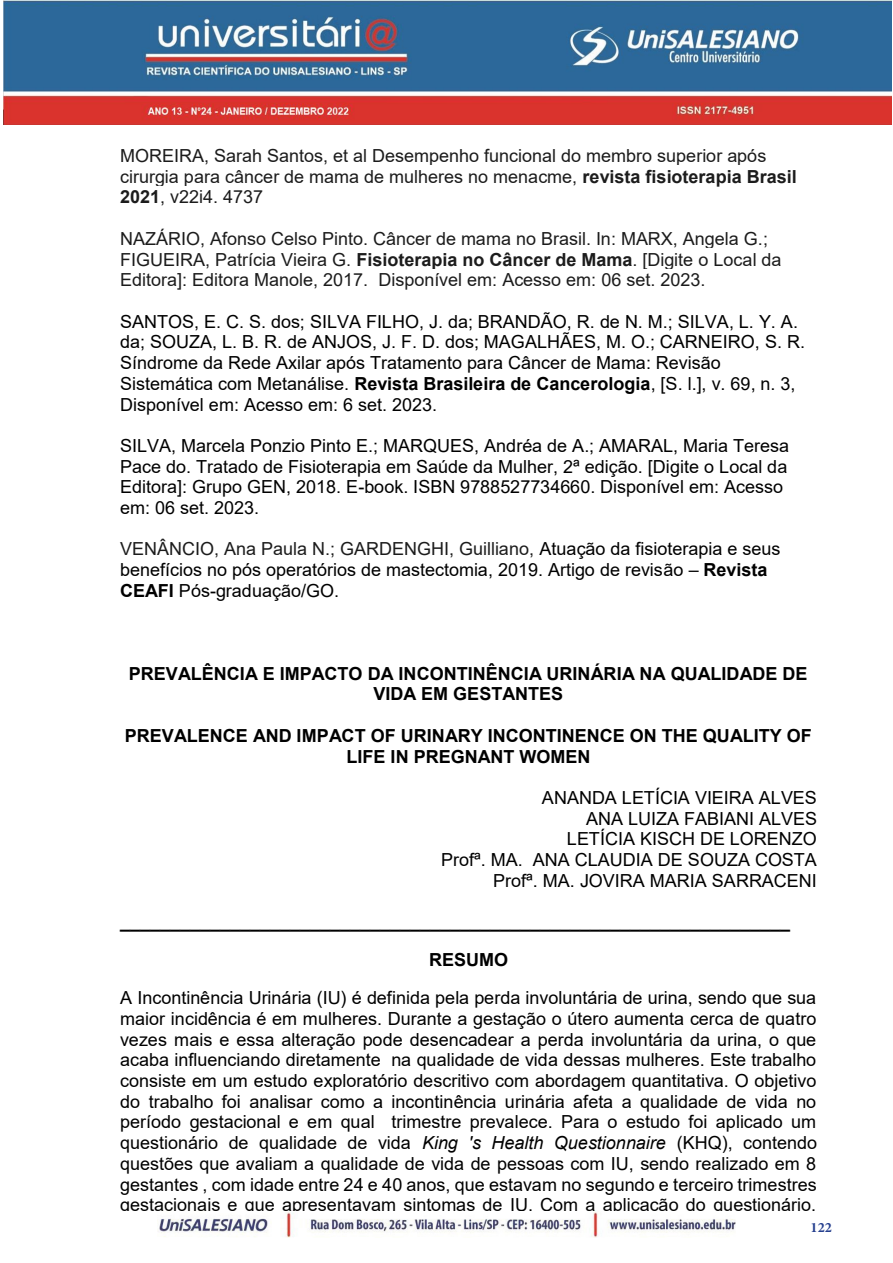
<style>
.page{position:relative;width:893px;height:1263px;background:#fff}
.page>*{position:absolute;margin:0;border:0;box-sizing:border-box;transform-origin:0 0}
.t1{font:18px/20.7px "Arial";color:#000}
.t2{font:18px/20.7px "Arial";color:#1c1c1c}
.t3{font:700 18px/20.7px "Arial";color:#000;text-align:center}
.t4{font:700 14.25px "Minion Pro";color:#253f8e}
.s1{font-weight:700}
.s2{color:#1c1c1c}
.s3{font-style:inherit}
.s4{font-style:italic}
.s5{font-family:"Times New Roman";font-weight:400;font-size:18px;color:#000}
</style>
<div class="page">
<img style="left:159px;top:1210px;width:576px;height:28px">
<img style="left:3px;top:0;width:888px;height:125px">
<p class="t2" style="left:120px;top:145px;width:678px">MOREIRA, Sarah Santos, et al Desempenho funcional do membro superior após cirurgia para câncer de mama de mulheres no menacme, <span class="s1">revista fisioterapia Brasil<br>2021</span>, v22i4. 4737</p>
<p class="t2" style="left:120px;top:228px;width:663px">NAZÁRIO, Afonso Celso Pinto. Câncer de mama no Brasil. In: MARX, Angela G.;<br>FIGUEIRA, Patrícia Vieira G. <span class="s1">Fisioterapia no Câncer de Mama</span>. [Digite o Local da<br>Editora]: Editora Manole, 2017. Disponível em: Acesso em: 06 set. 2023.</p>
<p class="t1" style="left:120px;top:311px;width:687px">SANTOS, E. C. S. dos; SILVA FILHO, J. da; BRANDÃO, R. de N. M.; SILVA, L. Y. A. da; SOUZA, L. B. R. de ANJOS, J. F. D. dos; MAGALHÃES, M. O.; CARNEIRO, S. R.<br>Síndrome da Rede Axilar após Tratamento para Câncer de Mama: Revisão Sistemática com Metanálise. <span class="s1">Revista Brasileira de Cancerologia</span>, [S. l.], v. 69, n. 3, Disponível em: Acesso em: 6 set. 2023.</p>
<p class="t1" style="left:120px;top:435px;width:670px">SILVA, Marcela Ponzio Pinto E.; MARQUES, Andréa de A.; AMARAL, Maria Teresa Pace do. Tratado de Fisioterapia em Saúde da Mulher, 2ª edição. [Digite o Local da Editora]: Grupo GEN, 2018. E-book. ISBN 9788527734660. Disponível em: Acesso em: 06 set. 2023.</p>
<p class="t1" style="left:120px;top:539px;width:662px"><span class="s2">VENÂNCIO, Ana Paula N.; GARDENGHI, Guilliano,</span> Atuação da fisioterapia e seus benefícios no pós operatórios de mastectomia, 2019. Artigo de revisão <span class="s3">–</span> <span class="s1">Revista<br>CEAFI</span> Pós-graduação/GO.</p>
<p class="t3" style="left:129px;top:663px;width:680px">PREVALÊNCIA E IMPACTO DA INCONTINÊNCIA URINÁRIA NA QUALIDADE DE<br>VIDA EM GESTANTES</p>
<p class="t3" style="left:125px;top:725px;width:688px">PREVALENCE AND IMPACT OF URINARY INCONTINENCE ON THE QUALITY OF<br>LIFE IN PREGNANT WOMEN</p>
<p class="t1" style="left:441px;top:787px;width:377px;text-align:right">ANANDA LETÍCIA VIEIRA ALVES<br>ANA LUIZA FABIANI ALVES<br>LETÍCIA KISCH DE LORENZO<br>Profª. MA. ANA CLAUDIA DE SOUZA COSTA<br>Profª. MA. JOVIRA MARIA SARRACENI</p>
<p class="t3" style="left:120px;top:912px;width:672px">___________________________________________________________________</p>
<p class="t3" style="left:429px;top:950px;width:80px">RESUMO</p>
<p class="t1" style="left:120px;top:987px;width:698px">A Incontinência Urinária (IU) é definida pela perda involuntária de urina, sendo que sua</p>
<p class="t1" style="left:120px;top:1008px;width:698px;text-align:justify">maior incidência é em mulheres. Durante a gestação o útero aumenta cerca de quatro vezes mais e essa alteração pode desencadear a perda involuntária da urina, o que acaba influenciando diretamente na qualidade de vida dessas mulheres. Este trabalho consiste em um estudo exploratório descritivo com abordagem quantitativa. O objetivo do trabalho foi analisar como a incontinência urinária afeta a qualidade de vida no período gestacional e em qual trimestre prevalece. Para o estudo foi aplicado um questionário de qualidade de vida <span class="s4">King 's Health Questionnaire</span> (KHQ), contendo questões que avaliam a qualidade de vida de pessoas com IU, sendo realizado em 8 gestantes , com idade entre 24 e 40 anos, que estavam no segundo e terceiro trimestres gestacionais e que apresentavam sintomas de IU. Com a aplicação do questionário,</p>
<p class="t4" style="left:788px;top:1217px;width:45px"><span class="s5">11</span> 122</p>
</div>
